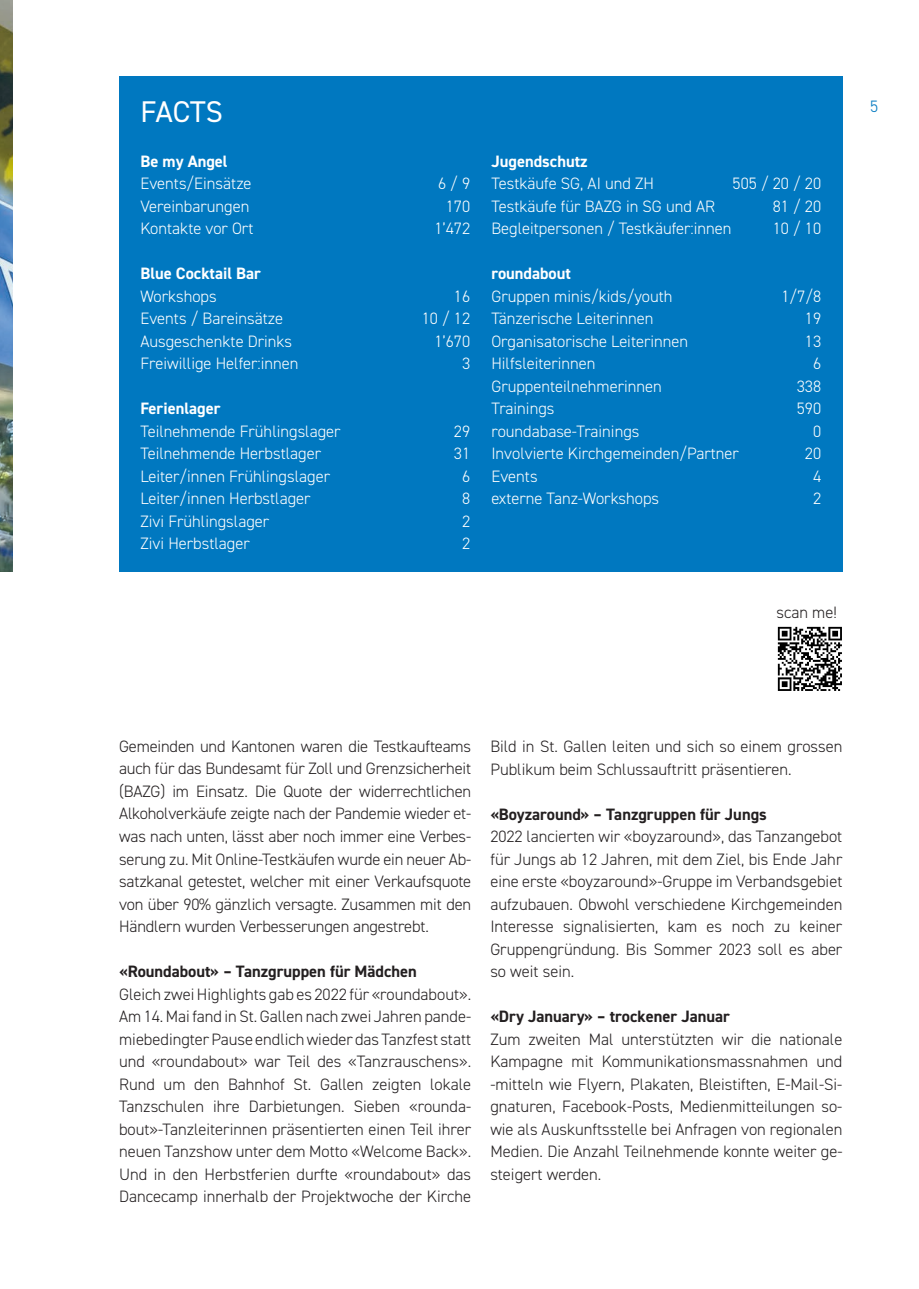
<style>
.page{position:relative;width:919px;height:1289px;background:#fff}
.page>*{position:absolute;margin:0;border:0;box-sizing:border-box;transform-origin:0 0}
.t1{font:30px "DIN2014";color:#fff}
.t2{font:300 16.5px/22.5px "DIN2014";color:#231f20;text-align:justify}
.t3{font:300 16.5px "DIN2014";color:#fff}
.t4{font:700 16.5px "DIN2014";color:#231f20}
.t5{font:700 16.5px "DIN2014";color:#fff}
.t6{font:300 16.5px "DIN2014";color:#0078c0}
</style>
<div class="page">
<img style="left:0;top:0;width:13px;height:572px">
<div style="left:119px;top:77px;width:723px;height:495px;background:#0078c0"></div>
<img style="left:777px;top:626px;width:65px;height:65px">
<h1 class="t1" style="left:140px;top:94px;width:84px">FACTS</h1>
<p class="t5" style="left:140px;top:151px;width:89px">Be my Angel</p>
<p class="t3" style="left:140px;top:174px;width:113px">Events/Einsätze</p>
<p class="t3" style="left:438px;top:174px;width:34px">6 / 9</p>
<p class="t3" style="left:140px;top:196px;width:110px">Vereinbarungen</p>
<p class="t3" style="left:446px;top:196px;width:26px">170</p>
<p class="t3" style="left:140px;top:219px;width:114px">Kontakte vor Ort</p>
<p class="t3" style="left:434px;top:219px;width:37px">1’472</p>
<p class="t5" style="left:140px;top:264px;width:122px">Blue Cocktail Bar</p>
<p class="t3" style="left:140px;top:286px;width:78px">Workshops</p>
<p class="t3" style="left:454px;top:286px;width:18px">16</p>
<p class="t3" style="left:140px;top:309px;width:144px">Events / Bareinsätze</p>
<p class="t3" style="left:422px;top:309px;width:50px">10 / 12</p>
<p class="t3" style="left:140px;top:331px;width:153px">Ausgeschenkte Drinks</p>
<p class="t3" style="left:434px;top:331px;width:37px">1’670</p>
<p class="t3" style="left:140px;top:354px;width:160px">Freiwillige Helfer:innen</p>
<p class="t3" style="left:462px;top:354px;width:10px">3</p>
<p class="t5" style="left:140px;top:399px;width:82px">Ferienlager</p>
<p class="t3" style="left:140px;top:421px;width:202px">Teilnehmende Frühlingslager</p>
<p class="t3" style="left:454px;top:421px;width:18px">29</p>
<p class="t3" style="left:140px;top:444px;width:182px">Teilnehmende Herbstlager</p>
<p class="t3" style="left:454px;top:444px;width:18px">31</p>
<p class="t3" style="left:140px;top:466px;width:191px">Leiter/innen Frühlingslager</p>
<p class="t3" style="left:462px;top:466px;width:10px">6</p>
<p class="t3" style="left:140px;top:489px;width:172px">Leiter/innen Herbstlager</p>
<p class="t3" style="left:462px;top:489px;width:10px">8</p>
<p class="t3" style="left:140px;top:511px;width:130px">Zivi Frühlingslager</p>
<p class="t3" style="left:462px;top:511px;width:10px">2</p>
<p class="t3" style="left:140px;top:534px;width:111px">Zivi Herbstlager</p>
<p class="t3" style="left:462px;top:534px;width:10px">2</p>
<p class="t5" style="left:491px;top:151px;width:98px">Jugendschutz</p>
<p class="t3" style="left:491px;top:174px;width:164px">Testkäufe SG, AI und ZH</p>
<p class="t3" style="left:732px;top:174px;width:90px">505 / 20 / 20</p>
<p class="t3" style="left:491px;top:196px;width:225px">Testkäufe für BAZG in SG und AR</p>
<p class="t3" style="left:772px;top:196px;width:50px">81 / 20</p>
<p class="t3" style="left:491px;top:219px;width:242px">Begleitpersonen / Testkäufer:innen</p>
<p class="t3" style="left:772px;top:219px;width:50px">10 / 10</p>
<p class="t5" style="left:491px;top:264px;width:81px">roundabout</p>
<p class="t3" style="left:491px;top:286px;width:183px">Gruppen minis/kids/youth</p>
<p class="t3" style="left:781px;top:286px;width:41px">1/7/8</p>
<p class="t3" style="left:491px;top:309px;width:164px">Tänzerische Leiterinnen</p>
<p class="t3" style="left:804px;top:309px;width:18px">19</p>
<p class="t3" style="left:491px;top:331px;width:198px">Organisatorische Leiterinnen</p>
<p class="t3" style="left:804px;top:331px;width:18px">13</p>
<p class="t3" style="left:491px;top:354px;width:106px">Hilfsleiterinnen</p>
<p class="t3" style="left:813px;top:354px;width:10px">6</p>
<p class="t3" style="left:491px;top:376px;width:172px">Gruppenteilnehmerinnen</p>
<p class="t3" style="left:796px;top:376px;width:26px">338</p>
<p class="t3" style="left:491px;top:399px;width:65px">Trainings</p>
<p class="t3" style="left:796px;top:399px;width:26px">590</p>
<p class="t3" style="left:491px;top:421px;width:150px">roundabase-Trainings</p>
<p class="t3" style="left:813px;top:421px;width:10px">0</p>
<p class="t3" style="left:491px;top:444px;width:249px">Involvierte Kirchgemeinden/Partner</p>
<p class="t3" style="left:804px;top:444px;width:18px">20</p>
<p class="t3" style="left:491px;top:466px;width:48px">Events</p>
<p class="t3" style="left:813px;top:466px;width:10px">4</p>
<p class="t3" style="left:491px;top:489px;width:169px">externe Tanz-Workshops</p>
<p class="t3" style="left:813px;top:489px;width:10px">2</p>
<p class="t2" style="left:776px;top:600px;width:62px">scan me!</p>
<p class="t6" style="left:870px;top:96px;width:10px">5</p>
<p class="t2" style="left:119px;top:735px;width:353px">Gemeinden und Kantonen waren die Testkaufteams auch für das Bundesamt für Zoll und Grenzsicherheit (BAZG) im Einsatz. Die Quote der widerrechtlichen Alkoholverkäufe zeigte nach der Pandemie wieder et&shy;was nach unten, lässt aber noch immer eine Verbes&shy;serung zu. Mit Online-Testkäufen wurde ein neuer Ab&shy;satzkanal getestet, welcher mit einer Verkaufsquote von über 90% gänzlich versagte. Zusammen mit den Händlern wurden Verbesserungen angestrebt.</p>
<p class="t4" style="left:119px;top:961px;width:299px">«Roundabout» – Tanzgruppen für Mädchen</p>
<p class="t2" style="left:119px;top:982px;width:353px">Gleich zwei Highlights gab es 2022 für «roundabout».<br>Am 14. Mai fand in St. Gallen nach zwei Jahren pande&shy;miebedingter Pause endlich wieder das Tanzfest statt und «roundabout» war Teil des «Tanzrauschens».<br>Rund um den Bahnhof St. Gallen zeigten lokale Tanzschulen ihre Darbietungen. Sieben «rounda&shy;bout»-Tanzleiterinnen präsentierten einen Teil ihrer neuen Tanzshow unter dem Motto «Welcome Back».<br>Und in den Herbstferien durfte «roundabout» das Dancecamp innerhalb der Projektwoche der Kirche</p>
<p class="t2" style="left:490px;top:735px;width:353px">Bild in St. Gallen leiten und sich so einem grossen<br>Publikum beim Schlussauftritt präsentieren.</p>
<p class="t4" style="left:490px;top:804px;width:278px">«Boyzaround» – Tanzgruppen für Jungs</p>
<p class="t2" style="left:490px;top:825px;width:353px">2022 lancierten wir «boyzaround», das Tanzangebot für Jungs ab 12 Jahren, mit dem Ziel, bis Ende Jahr eine erste «boyzaround»-Gruppe im Verbandsgebiet aufzubauen. Obwohl verschiedene Kirchgemeinden Interesse signalisierten, kam es noch zu keiner Gruppengründung. Bis Sommer 2023 soll es aber so weit sein.</p>
<p class="t4" style="left:490px;top:1006px;width:241px">«Dry January» – trockener Januar</p>
<p class="t2" style="left:490px;top:1027px;width:353px">Zum zweiten Mal unterstützten wir die nationale Kampagne mit Kommunikationsmassnahmen und -mitteln wie Flyern, Plakaten, Bleistiften, E-Mail-Si&shy;gnaturen, Facebook-Posts, Medienmitteilungen so&shy;wie als Auskunftsstelle bei Anfragen von regionalen Medien. Die Anzahl Teilnehmende konnte weiter ge&shy;steigert werden.</p>
</div>
